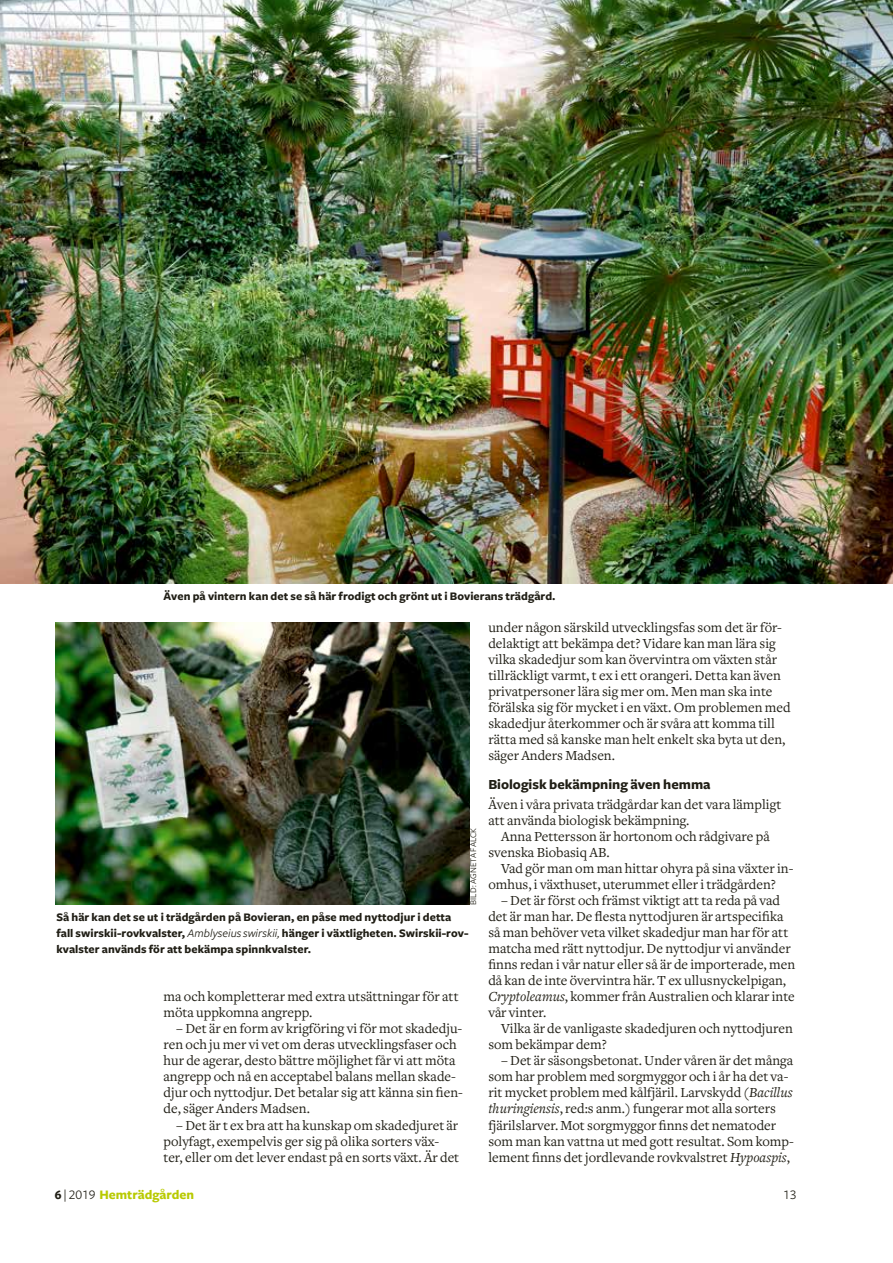
<style>
.page{position:relative;width:893px;height:1263px;background:#fff}
.page>*{position:absolute;margin:0;border:0;box-sizing:border-box;transform-origin:0 0}
.t1{font:14.4px/16px "Freight Text";color:#201e15}
.t2{font:700 14.4px "Freight Sans";color:#201e15}
.t3{font:700 13.5px "Freight Sans";color:#b8ca00}
.t4{font:13.5px "Freight Sans Book SC";color:#201e15}
.t5{font:700 12px/16px "Freight Sans";letter-spacing:.005em;color:#201e15}
.t6{font:9px "Freight Sans";letter-spacing:.01em;color:#201e15}
.s1{font-weight:400;font-style:italic}
.s2{font-style:italic}
.s3{font-family:"Freight Sans Bold SC";font-weight:400;color:#201e15}
.s4{font-family:"Freight Sans Book SC";font-weight:400;color:#201e15}
</style>
<div class="page">
<img style="left:55px;top:623px;width:414px;height:282px">
<img style="left:0;top:0;width:893px;height:584px">
<p class="t5" style="left:164px;top:588px;width:394px">Även på vintern kan det se så här frodigt och grönt ut i Bovierans trädgård.</p>
<p class="t6" style="left:468px;top:905px;width:78px;rotate:-90deg">BILD: AGNETA FALCK</p>
<p class="t5" style="left:56px;top:909px;width:414px">Så här kan det se ut i trädgården på Bovieran, en påse med nyttodjur i detta fall swirskii-rovkvalster, <span class="s1">Amblyseius swirskii,</span> hänger i växtligheten. Swirskii-rov&shy;kvalster används för att bekämpa spinnkvalster.</p>
<p class="t1" style="left:164px;top:989px;width:297px">ma och kompletterar med extra utsättningar för att möta uppkomna angrepp.</p>
<p class="t1" style="left:164px;top:1021px;width:301px;text-indent:13px">– Det är en form av krigföring vi för mot skadedju&shy;ren och ju mer vi vet om deras utvecklingsfaser och hur de agerar, desto bättre möjlighet får vi att möta angrepp och nå en acceptabel balans mellan skade&shy;djur och nyttodjur. Det betalar sig att känna sin fien&shy;de, säger Anders Madsen.</p>
<p class="t1" style="left:164px;top:1117px;width:297px;text-indent:13px">– Det är t ex bra att ha kunskap om skadedjuret är polyfagt, exempelvis ger sig på olika sorters väx&shy;ter, eller om det lever endast på en sorts växt. Är det</p>
<p class="t1" style="left:488px;top:619px;width:304px">under någon särskild utvecklingsfas som det är för&shy;delaktigt att bekämpa det? Vidare kan man lära sig vilka skadedjur som kan övervintra om växten står tillräckligt varmt, t ex i ett orangeri. Detta kan även privatpersoner lära sig mer om. Men man ska inte förälska sig för mycket i en växt. Om problemen med skadedjur återkommer och är svåra att komma till rätta med så kanske man helt enkelt ska byta ut den, säger Anders Madsen.</p>
<p class="t2" style="left:488px;top:777px;width:224px">Biologisk bekämpning även hemma</p>
<p class="t1" style="left:488px;top:796px;width:294px">Även i våra privata trädgårdar kan det vara lämpligt att använda biologisk bekämpning.</p>
<p class="t1" style="left:488px;top:828px;width:283px;text-indent:13px">Anna Pettersson är hortonom och rådgivare på svenska Biobasiq AB.</p>
<p class="t1" style="left:488px;top:860px;width:307px;text-indent:13px">Vad gör man om man hittar ohyra på sina växter in&shy;omhus, i växthuset, uterummet eller i trädgården?</p>
<p class="t1" style="left:488px;top:892px;width:308px;text-indent:13px">– Det är först och främst viktigt att ta reda på vad det är man har. De flesta nyttodjuren är artspecifika så man behöver veta vilket skadedjur man har för att matcha med rätt nyttodjur. De nyttodjur vi använder finns redan i vår natur eller så är de importerade, men då kan de inte övervintra här. T ex ullusnyckelpigan, <span class="s2">Cryptoleamus</span>, kommer från Australien och klarar inte vår vinter.</p>
<p class="t1" style="left:488px;top:1021px;width:306px;text-indent:13px">Vilka är de vanligaste skadedjuren och nyttodjuren som bekämpar dem?</p>
<p class="t1" style="left:488px;top:1053px;width:307px;text-indent:13px">– Det är säsongsbetonat. Under våren är det många som har problem med sorgmyggor och i år ha det va&shy;rit mycket problem med kålfjäril. Larvskydd (<span class="s2">Bacillus thuringiensis</span>, red:s anm.) fungerar mot alla sorters fjärilslarver. Mot sorgmyggor finns det nematoder som man kan vattna ut med gott resultat. Som komp&shy;lement finns det jordlevande rovkvalstret <span class="s2">Hypoaspis</span>,</p>
<p class="t3" style="left:55px;top:1187px;width:141px"><span class="s3">6</span> <span class="s4">| 2019</span> Hemträdgården</p>
<p class="t4" style="left:783px;top:1187px;width:15px">13</p>
</div>
